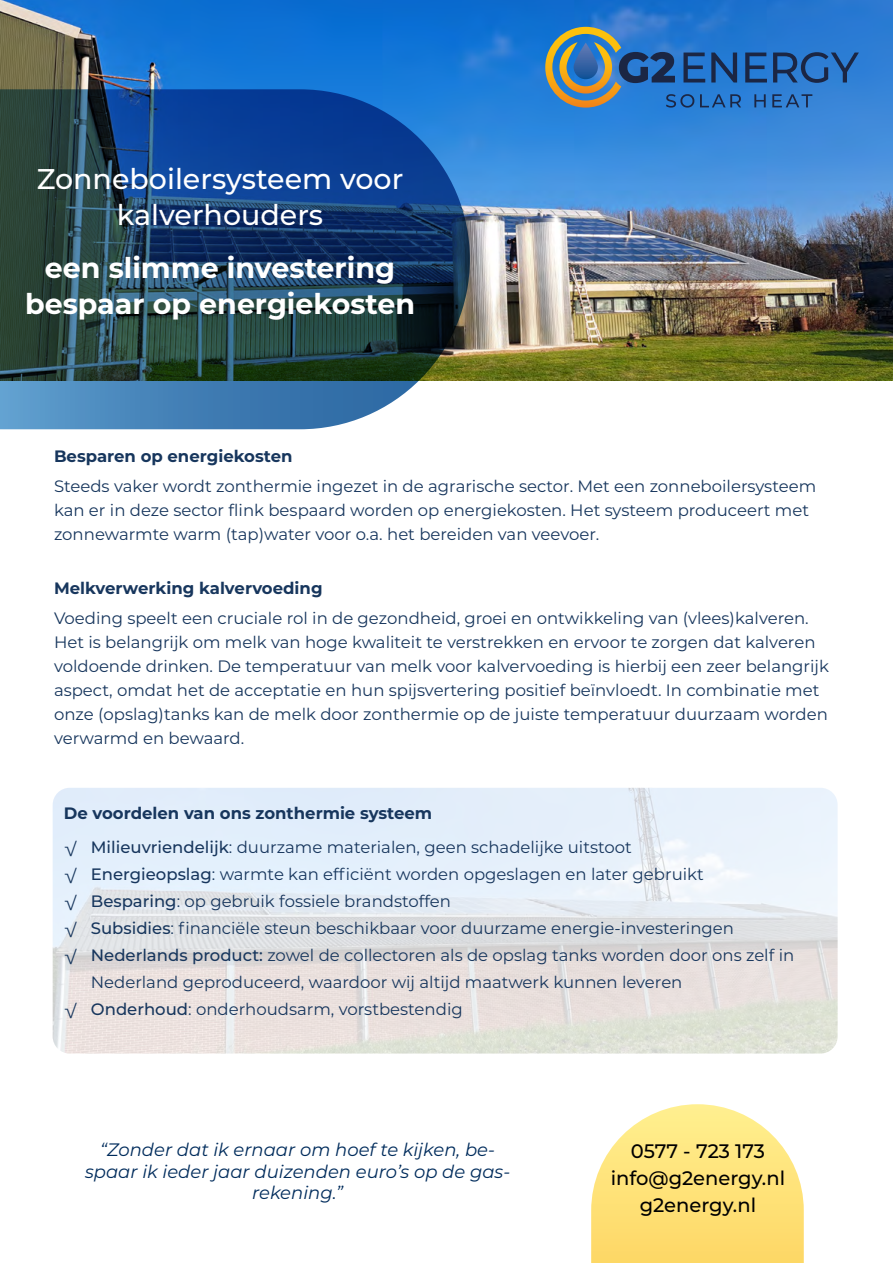
<style>
.page{position:relative;width:893px;height:1263px;background:#fff}
.page>*{position:absolute;margin:0;border:0;box-sizing:border-box;transform-origin:0 0}
.t1{font:700 28.5px/36px "Montserrat";color:#fff;text-align:center}
.t2{font:500 28.5px/36px "Montserrat";color:#fff;text-align:center}
.t3{font:500 19.5px "Montserrat";color:#000}
.t4{font:italic 18px/21.6px "Montserrat";color:#002c5c;text-align:center}
.t5{font:16.5px/24px "Montserrat";color:#17365d}
.t6{font:700 16.5px "Montserrat";color:#17365d}
.s1{font-weight:500}
</style>
<div class="page">
<img style="left:0;top:0;width:893px;height:381px">
<svg style="left:591px;top:1104px;width:213px;height:159px;background:#fee68b"></svg>
<svg style="left:0;top:89px;width:470px;height:340px;background:#274f71"></svg>
<svg style="left:545px;top:27px;width:314px;height:81px;background:#3974af"></svg>
<img style="left:53px;top:788px;width:785px;height:265px">
<p class="t2" style="left:37px;top:160px;width:368px">Zonneboilersysteem voor kalverhouders</p>
<p class="t1" style="left:25px;top:248px;width:392px">een slimme investering bespaar op energiekosten</p>
<p class="t6" style="left:54px;top:444px;width:240px">Besparen op energiekosten</p>
<p class="t5" style="left:54px;top:473px;width:764px">Steeds vaker wordt zonthermie ingezet in de agrarische sector. Met een zonneboilersysteem kan er in deze sector flink bespaard worden op energiekosten. Het systeem produceert met zonnewarmte warm (tap)water voor o.a. het bereiden van veevoer.</p>
<p class="t6" style="left:54px;top:576px;width:270px">Melkverwerking kalvervoeding</p>
<p class="t5" style="left:54px;top:606px;width:776px">Voeding speelt een cruciale rol in de gezondheid, groei en ontwikkeling van (vlees)kalveren.<br>Het is belangrijk om melk van hoge kwaliteit te verstrekken en ervoor te zorgen dat kalveren voldoende drinken. De temperatuur van melk voor kalvervoeding is hierbij een zeer belangrijk aspect, omdat het de acceptatie en hun spijsvertering positief beïnvloedt. In combinatie met onze (opslag)tanks kan de melk door zonthermie op de juiste temperatuur duurzaam worden verwarmd en bewaard.</p>
<p class="t6" style="left:64px;top:801px;width:370px">De voordelen van ons zonthermie systeem</p>
<p class="t5" style="left:64px;top:835px;width:569px">√ <span class="s1">Milieuvriendelijk</span>: duurzame materialen, geen schadelijke uitstoot</p>
<p class="t5" style="left:64px;top:862px;width:641px">√ <span class="s1">Energieopslag</span>: warmte kan efficiënt worden opgeslagen en later gebruikt</p>
<p class="t5" style="left:64px;top:889px;width:389px">√ <span class="s1">Besparing</span>: op gebruik fossiele brandstoffen</p>
<p class="t5" style="left:64px;top:916px;width:672px">√ <span class="s1">Subsidies</span>: financiële steun beschikbaar voor duurzame energie-investeringen</p>
<p class="t5" style="left:91px;top:941px;width:705px;line-height:27px;text-indent:-27px">√ <span class="s1">Nederlands product:</span> zowel de collectoren als de opslag tanks worden door ons zelf in<br>Nederland geproduceerd, waardoor wij altijd maatwerk kunnen leveren</p>
<p class="t5" style="left:64px;top:997px;width:400px">√ <span class="s1">Onderhoud</span>: onderhoudsarm, vorstbestendig</p>
<p class="t4" style="left:85px;top:1138px;width:427px">“Zonder dat ik ernaar om hoef te kijken, be&shy;spaar ik ieder jaar duizenden euro’s op de gas&shy;rekening.”</p>
<p class="t3" style="left:631px;top:1137px;width:136px">0577 - 723 173</p>
<p class="t3" style="left:611px;top:1164px;width:176px">info@g2energy.nl</p>
<p class="t3" style="left:640px;top:1191px;width:118px">g2energy.nl</p>
</div>
